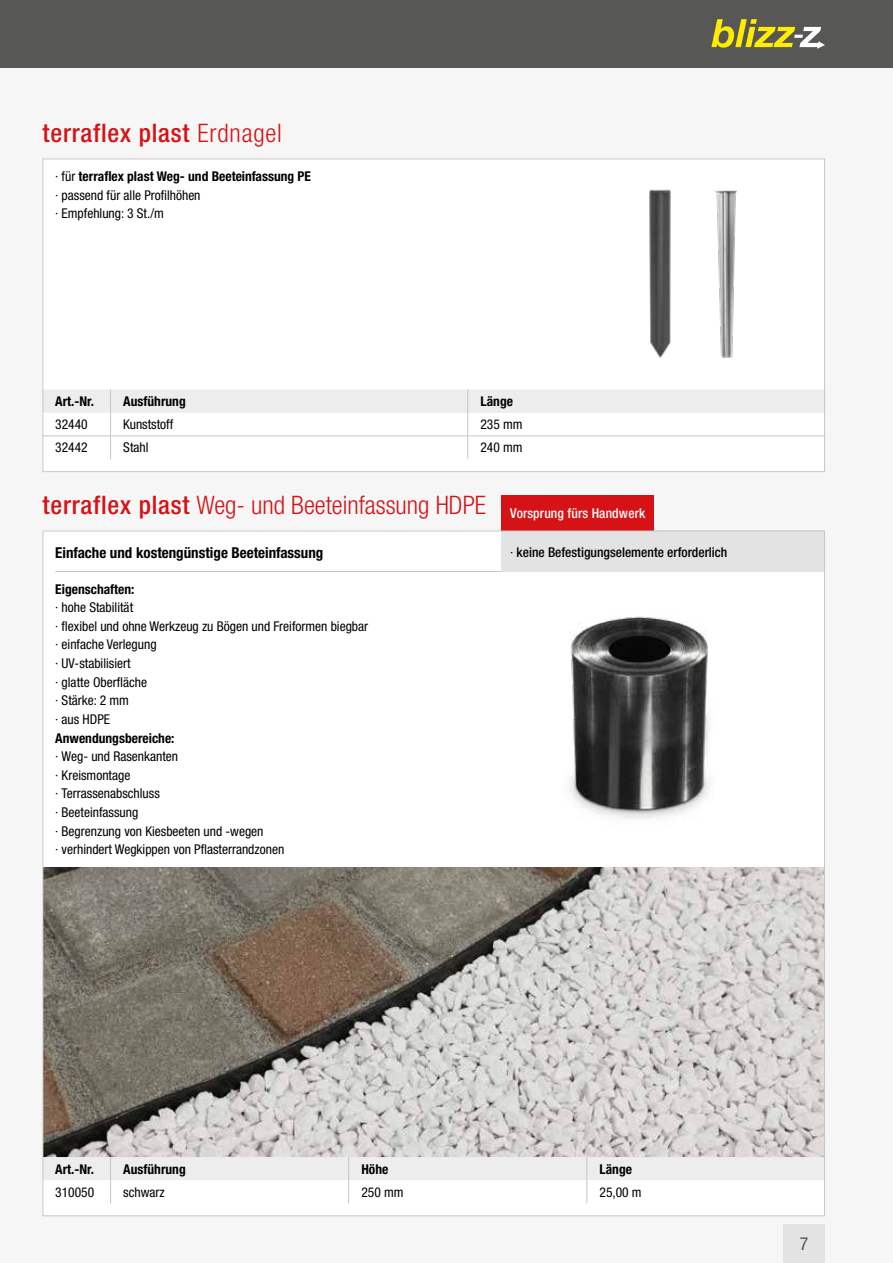
<style>
.page{position:relative;width:893px;height:1263px;background:#f6f6f6}
.page>*{position:absolute;margin:0;border:0;box-sizing:border-box;transform-origin:0 0}
.t1{font:300 condensed 25.5px "Helvetica Neue LT Pro";color:#d51317}
.t2{font:500 condensed 25.5px "Helvetica Neue LT Pro";letter-spacing:.03em;color:#d51317}
.t3{font:condensed 18px "Helvetica Neue LT Pro";color:#575756}
.t4{font:700 condensed 15px "Helvetica Neue LT Pro";color:#000}
.t5{font:condensed 13.5px/18.6px "Helvetica Neue LT Pro";color:#000}
.t6{font:700 condensed 13.5px "Helvetica Neue LT Pro";color:#000}
.t7{font:500 condensed 13.5px "Helvetica Neue LT Pro";color:#000}
.t8{font:500 condensed 13.5px "Helvetica Neue LT Pro";letter-spacing:.01em;color:#fff}
.s1{font-weight:300}
.s2{font-weight:700}
.s3{font-weight:500}
.s4{font-weight:400}
</style>
<div class="page">
<div style="left:783px;top:1225px;width:42px;height:38px;background:#e3e3e3"></div>
<div style="left:0;top:0;width:893px;height:68px;background:#575756"></div>
<svg style="left:711px;top:19px;width:114px;height:30px"></svg>
<div style="left:43px;top:159px;width:782px;height:313px;background:#fff"></div>
<svg style="left:45px;top:389px;width:778px;height:70px"></svg>
<hr style="left:43px;top:435px;width:67px;height:1px;background:#c6c6c6">
<hr style="left:111px;top:435px;width:356px;height:1px;background:#c6c6c6">
<hr style="left:468px;top:435px;width:357px;height:1px;background:#c6c6c6">
<img style="left:649px;top:189px;width:22px;height:169px">
<img style="left:715px;top:190px;width:22px;height:168px">
<div style="left:43px;top:531px;width:782px;height:685px;background:#fff"></div>
<hr style="left:55px;top:571px;width:455px;height:1px;background:#c6c6c6">
<div style="left:502px;top:531px;width:323px;height:41px;background:#e3e3e3"></div>
<div style="left:502px;top:495px;width:152px;height:36px;background:#d51317"></div>
<img style="left:501px;top:544px;width:209px;height:275px">
<img style="left:45px;top:867px;width:778px;height:290px">
<svg style="left:45px;top:1157px;width:778px;height:46px"></svg>
<h1 class="t2" style="left:43px;top:117px;width:241px">terraflex plast <span class="s1">Erdnagel</span></h1>
<p class="t5" style="left:55px;top:167px;width:257px">· für <span class="s2">terraflex plast Weg- und Beeteinfassung PE </span>· passend für alle Profilhöhen<br>· Empfehlung: 3 St./m</p>
<p class="t6" style="left:55px;top:393px;width:40px">Art.-Nr.</p>
<p class="t6" style="left:123px;top:393px;width:64px">Ausführung</p>
<p class="t6" style="left:480px;top:393px;width:34px">Länge</p>
<p class="t5" style="left:55px;top:415px;width:34px">32440</p>
<p class="t5" style="left:123px;top:415px;width:51px">Kunststoff</p>
<p class="t5" style="left:480px;top:415px;width:44px">235 mm</p>
<p class="t5" style="left:55px;top:438px;width:34px">32442</p>
<p class="t5" style="left:123px;top:438px;width:27px">Stahl</p>
<p class="t5" style="left:480px;top:438px;width:44px">240 mm</p>
<h1 class="t1" style="left:43px;top:490px;width:445px"><span class="s3">terraflex plast</span> Weg- und Beeteinfassung HDPE</h1>
<p class="t4" style="left:55px;top:544px;width:270px">Einfache und kostengünstige Beeteinfassung</p>
<p class="t6" style="left:55px;top:581px;width:81px">Eigenschaften:</p>
<p class="t5" style="left:55px;top:598px;width:314px">· hohe Stabilität<br>· flexibel und ohne Werkzeug zu Bögen und Freiformen biegbar · einfache Verlegung<br>· UV-stabilisiert<br>· glatte Oberfläche<br>· Stärke: 2 mm<br>· aus HDPE</p>
<p class="t6" style="left:55px;top:730px;width:121px">Anwendungsbereiche:</p>
<p class="t5" style="left:55px;top:747px;width:230px">· Weg- und Rasenkanten<br>· Kreismontage<br>· Terrassenabschluss<br>· Beeteinfassung<br>· Begrenzung von Kiesbeeten und -wegen<br>· verhindert Wegkippen von Pflasterrandzonen</p>
<p class="t8" style="left:510px;top:505px;width:137px">Vorsprung fürs Handwerk</p>
<p class="t7" style="left:510px;top:544px;width:219px"><span class="s4">·</span> keine Befestigungselemente erforderlich</p>
<p class="t6" style="left:55px;top:1161px;width:40px">Art.-Nr.</p>
<p class="t6" style="left:123px;top:1161px;width:64px">Ausführung</p>
<p class="t6" style="left:361px;top:1161px;width:28px">Höhe</p>
<p class="t6" style="left:600px;top:1161px;width:34px">Länge</p>
<p class="t5" style="left:55px;top:1182px;width:40px">310050</p>
<p class="t5" style="left:123px;top:1182px;width:43px">schwarz</p>
<p class="t5" style="left:361px;top:1182px;width:44px">250 mm</p>
<p class="t5" style="left:600px;top:1182px;width:44px">25,00 m</p>
<h2 class="t3" style="left:800px;top:1233px;width:10px">7</h2>
</div>
